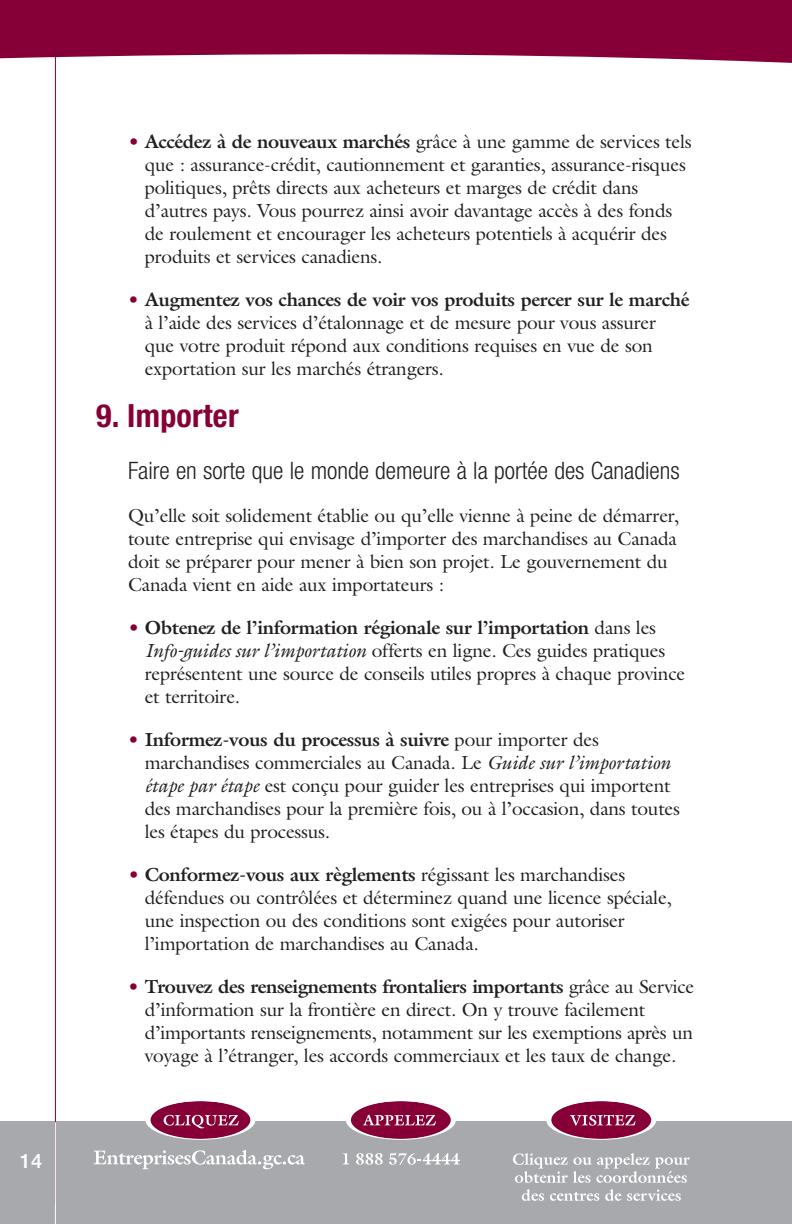
<style>
.page{position:relative;width:792px;height:1224px;background:#fff}
.page>*{position:absolute;margin:0;border:0;box-sizing:border-box;transform-origin:0 0}
.t1{font:700 condensed 32px "Helvetica Neue";letter-spacing:.01em;color:#860037}
.t2{font:300 condensed 24px "Helvetica Neue";color:#231f20}
.t3{font:500 20px "Helvetica Neue";color:#fff}
.t4{font:19px/23px "Galliard";letter-spacing:-.01em;color:#231f20}
.s1{color:#860037}
.s2{font-weight:700}
.s3{font-style:italic}
</style>
<div class="page">
<hr style="left:791px;top:1122px;width:1px;height:102px;background:#a8a9ad">
<div style="left:0;top:1122px;width:791px;height:102px;background:#a8a9ad"></div>
<svg style="left:93px;top:1150px;width:212px;height:19px"></svg>
<svg style="left:343px;top:1153px;width:6px;height:11px"></svg>
<svg style="left:356px;top:1153px;width:27px;height:12px"></svg>
<svg style="left:389px;top:1153px;width:71px;height:12px"></svg>
<svg style="left:546px;top:1101px;width:110px;height:39px"></svg>
<svg style="left:346px;top:1101px;width:110px;height:39px"></svg>
<svg style="left:145px;top:1101px;width:110px;height:39px"></svg>
<svg style="left:513px;top:1153px;width:177px;height:30px"></svg>
<svg style="left:522px;top:1189px;width:22px;height:12px"></svg>
<svg style="left:550px;top:1192px;width:49px;height:9px"></svg>
<svg style="left:605px;top:1189px;width:76px;height:12px"></svg>
<hr style="left:55px;top:41px;width:1px;height:1163px;background:#860037">
<hr style="left:55px;top:1122px;width:1px;height:102px;background:#fff">
<svg style="left:0;top:0;width:792px;height:138px"></svg>
<p class="t3" style="left:20px;top:1154px;width:24px">14</p>
<p class="t4" style="left:145px;top:130px;width:548px;text-indent:-17px"><span class="s1">•</span> <span class="s2">Accédez à de nouveaux marchés</span> grâce à une gamme de services tels que : assurance-crédit, cautionnement et garanties, assurance-risques politiques, prêts directs aux acheteurs et marges de crédit dans d’autres pays. Vous pourrez ainsi avoir davantage accès à des fonds de roulement et encourager les acheteurs potentiels à acquérir des produits et services canadiens.</p>
<p class="t4" style="left:145px;top:288px;width:546px;text-indent:-17px"><span class="s1">•</span> <span class="s2">Augmentez vos chances de voir vos produits percer sur le marché </span>à l’aide des services d’étalonnage et de mesure pour vous assurer que votre produit répond aux conditions requises en vue de son exportation sur les marchés étrangers.</p>
<h1 class="t1" style="left:96px;top:404px;width:144px">9. Importer</h1>
<p class="t2" style="left:128px;top:462px;width:553px">Faire en sorte que le monde demeure à la portée des Canadiens</p>
<p class="t4" style="left:128px;top:504px;width:553px">Qu’elle soit solidement établie ou qu’elle vienne à peine de démarrer, toute entreprise qui envisage d’importer des marchandises au Canada doit se préparer pour mener à bien son projet. Le gouvernement du Canada vient en aide aux importateurs :</p>
<p class="t4" style="left:145px;top:616px;width:542px;text-indent:-17px"><span class="s1">•</span> <span class="s2">Obtenez de l’information régionale sur l’importation</span> dans les <span class="s3">Info-guides sur l’importation</span> offerts en ligne. Ces guides pratiques représentent une source de conseils utiles propres à chaque province et territoire.</p>
<p class="t4" style="left:145px;top:728px;width:537px;text-indent:-17px"><span class="s1">•</span> <span class="s2">Informez-vous du processus à suivre</span> pour importer des marchandises commerciales au Canada. Le <span class="s3">Guide sur l’importation étape par étape</span> est conçu pour guider les entreprises qui importent des marchandises pour la première fois, ou à l’occasion, dans toutes les étapes du processus.</p>
<p class="t4" style="left:145px;top:863px;width:529px;text-indent:-17px"><span class="s1">•</span> <span class="s2">Conformez-vous aux règlements</span> régissant les marchandises défendues ou contrôlées et déterminez quand une licence spéciale, une inspection ou des conditions sont exigées pour autoriser l’importation de marchandises au Canada.</p>
<p class="t4" style="left:145px;top:975px;width:551px;text-indent:-17px"><span class="s1">•</span> <span class="s2">Trouvez des renseignements frontaliers importants</span> grâce au Service d’information sur la frontière en direct. On y trouve facilement d’importants renseignements, notamment sur les exemptions après un voyage à l’étranger, les accords commerciaux et les taux de change.</p>
</div>
